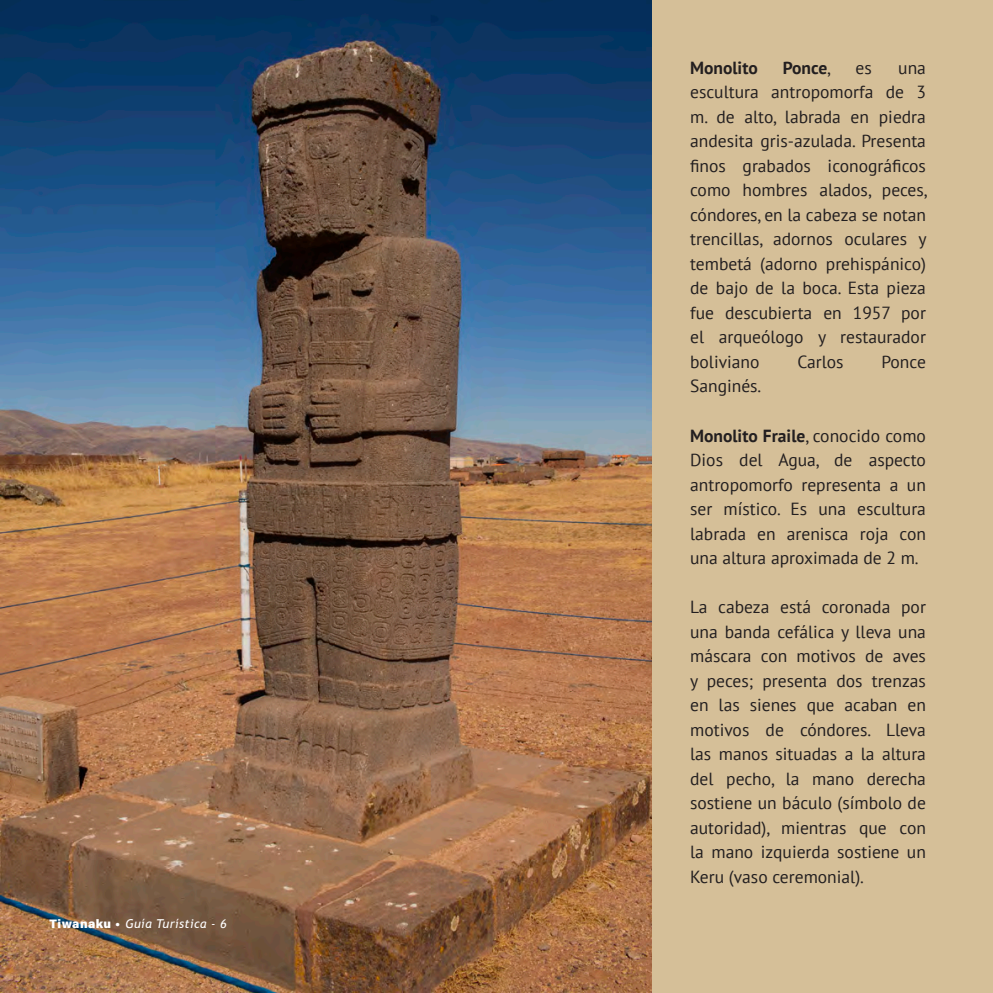
<style>
.page{position:relative;width:993px;height:993px;background:#fff}
.page>*{position:absolute;margin:0;border:0;box-sizing:border-box;transform-origin:0 0}
.t1{font:17.5px/24.5px "PT Sans";color:#231f20;text-align:justify}
.t2{font:700 17.5px "PT Sans";color:#231f20}
.t3{font:italic 12.25px "Trebuchet MS";letter-spacing:.03em;color:#fff}
.s1{font-family:"Acumin Variable Concept";font-style:normal}
.s2{font-style:normal}
.s3{font-weight:400}
.s4{font-weight:700}
</style>
<div class="page">
<img style="left:0;top:0;width:652px;height:992px">
<div style="left:652px;top:0;width:340px;height:992px;background:#d5bf98"></div>
<p class="t3" style="left:50px;top:915px;width:178px"><span class="s1">Tiwanaku</span> <span class="s2">•</span> Guía Turística - 6</p>
<p class="t2" style="left:690px;top:56px;width:69px">Monolito</p>
<p class="t2" style="left:782px;top:56px;width:49px">Ponce<span class="s3">,</span></p>
<p class="t1" style="left:855px;top:55px;width:18px">es</p>
<p class="t1" style="left:690px;top:55px;width:238px;text-indent:208px">una escultura antropomorfa de 3 m. de alto, labrada en piedra andesita gris-azulada. Presenta finos grabados iconográficos como hombres alados, peces, cóndores, en la cabeza se notan trencillas, adornos oculares y tembetá (adorno prehispánico) de bajo de la boca. Esta pieza fue descubierta en 1957 por el arqueólogo y restaurador boliviano</p>
<p class="t1" style="left:797px;top:349px;width:48px">Carlos</p>
<p class="t1" style="left:881px;top:349px;width:46px">Ponce</p>
<p class="t1" style="left:690px;top:373px;width:73px">Sanginés.</p>
<p class="t1" style="left:690px;top:422px;width:237px"><span class="s4">Monolito Fraile</span>, conocido como Dios del Agua, de aspecto antropomorfo representa a un ser místico. Es una escultura labrada en arenisca roja con una altura aproximada de 2 m.</p>
<p class="t1" style="left:690px;top:594px;width:237px">La cabeza está coronada por una banda cefálica y lleva una máscara con motivos de aves y peces; presenta dos trenzas en las sienes que acaban en motivos de cóndores. Lleva las manos situadas a la altura del pecho, la mano derecha sostiene un báculo (símbolo de autoridad), mientras que con la mano izquierda sostiene un Keru (vaso ceremonial).</p>
</div>
